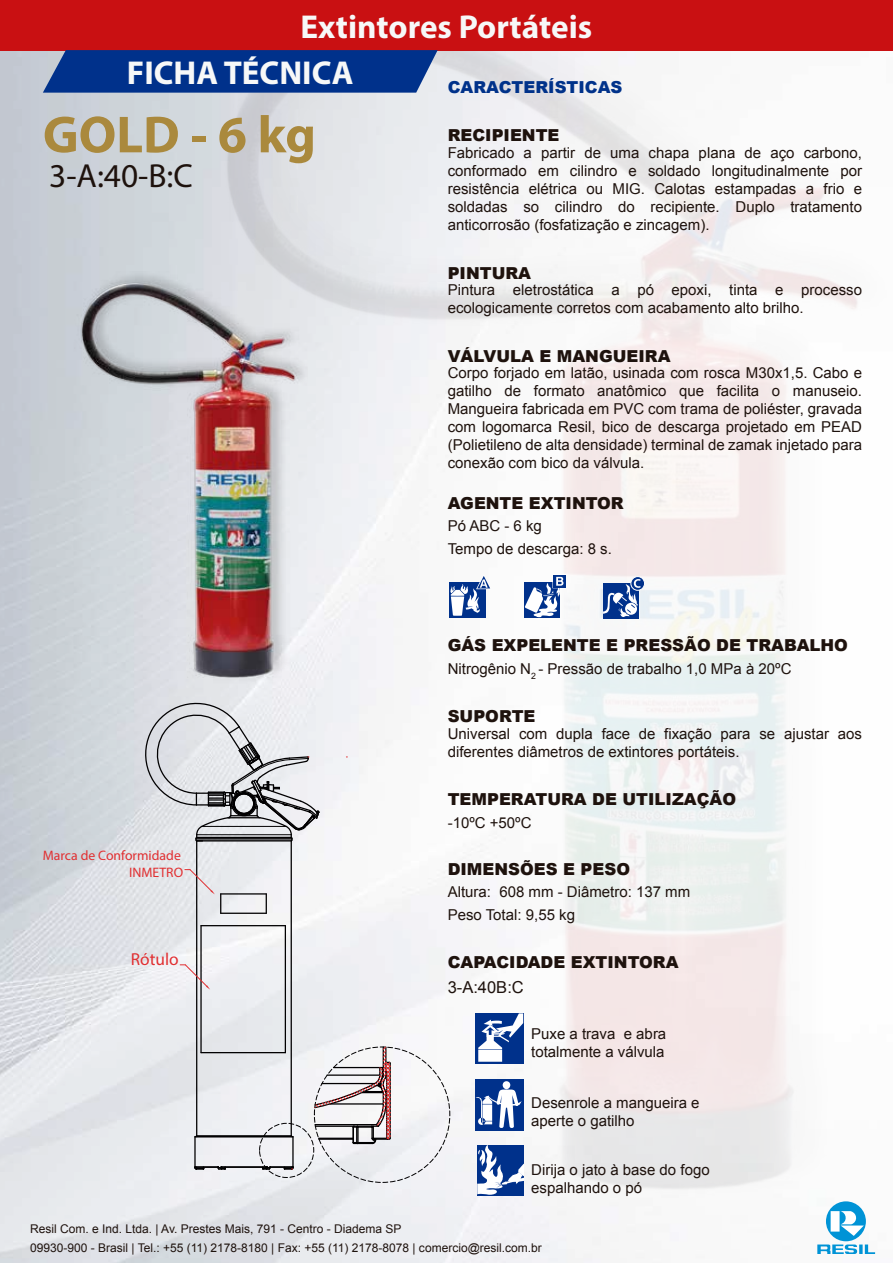
<style>
.page{position:relative;width:893px;height:1263px;background:#fff}
.page>*{position:absolute;margin:0;border:0;box-sizing:border-box;transform-origin:0 0}
.t1{font:700 52.5px "Myriad Pro";color:#aa893d}
.t2{font:33.45px "Myriad Pro";color:#1e120d}
.t3{font:700 33.15px "Myriad Pro";color:#f7f8f8}
.t4{font:17.4px "Myriad Pro";color:#e12f31}
.t5{font:900 16.5px "Arial";color:#1e120d}
.t6{font:900 16.5px "Arial";color:#00328a}
.t7{font:16.5px "Arial";color:#1e120d}
.t8{font:15px/18px "Arial";color:#1e120d}
.t9{font:13.8px/16.2px "Myriad Pro";color:#e12f31;text-align:right}
.t10{font:12px/18.9px "Arial";color:#1e120d}
</style>
<div class="page">
<img style="left:0;top:50px;width:154px;height:1213px">
<img style="left:154px;top:50px;width:739px;height:1213px">
<div style="left:0;top:0;width:893px;height:50px;background:#c91012"></div>
<svg style="left:43px;top:50px;width:395px;height:43px;background:#0e3b8f"></svg>
<div style="left:449px;top:582px;width:36px;height:36px;background:#00318b"></div>
<svg style="left:450px;top:573px;width:43px;height:43px"></svg>
<div style="left:524px;top:582px;width:36px;height:36px;background:#00318b"></div>
<svg style="left:553px;top:575px;width:13px;height:13px"></svg>
<svg style="left:525px;top:577px;width:38px;height:40px"></svg>
<svg style="left:631px;top:577px;width:14px;height:13px"></svg>
<div style="left:630px;top:576px;width:15px;height:15px;border:1px solid #fff;border-radius:50%"></div>
<svg style="left:603px;top:579px;width:37px;height:39px"></svg>
<svg style="left:817px;top:1201px;width:58px;height:53px"></svg>
<svg style="left:477px;top:1145px;width:47px;height:50px"></svg>
<div style="left:475px;top:1013px;width:48px;height:51px;background:#00318b"></div>
<svg style="left:478px;top:1013px;width:45px;height:49px"></svg>
<div style="left:475px;top:1079px;width:49px;height:52px;background:#00318b"></div>
<svg style="left:473px;top:1081px;width:49px;height:47px"></svg>
<hr style="left:197px;top:1135px;width:94px;height:1px;background:#010001">
<hr style="left:291px;top:841px;width:1px;height:295px;background:#010001">
<hr style="left:196px;top:841px;width:1px;height:295px;background:#010001">
<hr style="left:221px;top:1166px;width:45px;height:2px;background:#010001">
<svg style="left:289px;top:1134px;width:5px;height:4px"></svg>
<svg style="left:194px;top:1134px;width:5px;height:4px"></svg>
<hr style="left:292px;top:1137px;width:2px;height:30px;background:#010001">
<hr style="left:194px;top:1137px;width:2px;height:30px;background:#010001">
<svg style="left:194px;top:1165px;width:32px;height:6px"></svg>
<hr style="left:221px;top:913px;width:45px;height:1px;background:#010001">
<svg style="left:266px;top:894px;width:1px;height:19px"></svg>
<hr style="left:221px;top:893px;width:45px;height:1px;background:#010001">
<hr style="left:200px;top:926px;width:2px;height:127px;background:#010001">
<hr style="left:201px;top:1052px;width:84px;height:1px;background:#010001">
<hr style="left:285px;top:926px;width:1px;height:127px;background:#010001">
<hr style="left:201px;top:925px;width:84px;height:1px;background:#010001">
<hr style="left:195px;top:1136px;width:98px;height:1px;background:#010001">
<div style="left:259px;top:1123px;width:55px;height:54px;border:1px dashed #010001;border-radius:50%"></div>
<svg style="left:313px;top:1047px;width:78px;height:98px"></svg>
<svg style="left:185px;top:869px;width:36px;height:44px;background:#dbd8dc"></svg>
<svg style="left:180px;top:964px;width:30px;height:26px"></svg>
<svg style="left:261px;top:1165px;width:33px;height:7px"></svg>
<svg style="left:139px;top:704px;width:182px;height:138px;background:#c9cbce"></svg>
<img style="left:57px;top:272px;width:288px;height:432px">
<h3 class="t3" style="left:301px;top:5px;width:293px">Extintores Portáteis</h3>
<p class="t6" style="left:448px;top:75px;width:176px">CARACTERÍSTICAS</p>
<p class="t5" style="left:448px;top:124px;width:113px">RECIPIENTE</p>
<p class="t8" style="left:448px;top:144px;width:416px;text-align:justify">Fabricado a partir de uma chapa plana de aço carbono, conformado em cilindro e soldado longitudinalmente por resistência elétrica ou MIG. Calotas estampadas a frio e soldadas so cilindro do recipiente. Duplo tratamento anticorrosão (fosfatização e zincagem).</p>
<p class="t5" style="left:448px;top:261px;width:85px">PINTURA</p>
<p class="t8" style="left:448px;top:281px;width:416px">Pintura eletrostática a pó epoxi, tinta e processo ecologicamente corretos com acabamento alto brilho.</p>
<p class="t5" style="left:448px;top:344px;width:224px">VÁLVULA E MANGUEIRA</p>
<p class="t8" style="left:448px;top:364px;width:416px;text-align:justify">Corpo forjado em latão, usinada com rosca M30x1,5. Cabo e gatilho de formato anatômico que facilita o manuseio.<br>Mangueira fabricada em PVC com trama de poliéster, gravada com logomarca Resil, bico de descarga projetado em PEAD (Polietileno de alta densidade) terminal de zamak injetado para conexão com bico da válvula.</p>
<p class="t5" style="left:448px;top:491px;width:178px">AGENTE EXTINTOR</p>
<p class="t8" style="left:448px;top:515px;width:166px;line-height:22.5px">Pó ABC - 6 kg<br>Tempo de descarga: 8 s.</p>
<h3 class="t3" style="left:127px;top:51px;width:228px">FICHA TÉCNICA</h3>
<h1 class="t1" style="left:43px;top:100px;width:275px">GOLD - 6 kg</h1>
<h2 class="t2" style="left:49px;top:155px;width:145px">3-A:40-B:C</h2>
<p class="t9" style="left:43px;top:847px;width:142px">Marca de Conformidade<br>INMETRO</p>
<p class="t4" style="left:131px;top:948px;width:49px">Rótulo</p>
<p class="t5" style="left:448px;top:633px;width:402px">GÁS EXPELENTE E PRESSÃO DE TRABALHO</p>
<p class="t8" style="left:448px;top:659px;width:345px">Nitrogênio N<sub>2</sub> - Pressão de trabalho 1,0 MPa à 20ºC</p>
<p class="t5" style="left:448px;top:704px;width:89px">SUPORTE</p>
<p class="t8" style="left:448px;top:725px;width:416px">Universal com dupla face de fixação para se ajustar aos diferentes diâmetros de extintores portáteis.</p>
<p class="t5" style="left:448px;top:787px;width:290px">TEMPERATURA DE UTILIZAÇÃO</p>
<p class="t8" style="left:448px;top:814px;width:85px">-10ºC +50ºC</p>
<p class="t5" style="left:448px;top:857px;width:184px">DIMENSÕES E PESO</p>
<p class="t8" style="left:448px;top:881px;width:244px;line-height:22.5px">Altura: 608 mm - Diâmetro: 137 mm<br>Peso Total: 9,55 kg</p>
<p class="t5" style="left:448px;top:950px;width:232px">CAPACIDADE EXTINTORA</p>
<p class="t7" style="left:448px;top:976px;width:78px">3-A:40B:C</p>
<p class="t8" style="left:531px;top:1024px;width:137px">Puxe a trava e abra totalmente a válvula</p>
<p class="t8" style="left:531px;top:1094px;width:170px">Desenrole a mangueira e aperte o gatilho</p>
<p class="t8" style="left:531px;top:1161px;width:180px">Dirija o jato à base do fogo espalhando o pó</p>
<p class="t10" style="left:30px;top:1219px;width:513px">Resil Com. e Ind. Ltda. | Av. Prestes Mais, 791 - Centro - Diadema SP<br>09930-900 - Brasil | Tel.: +55 (11) 2178-8180 | Fax: +55 (11) 2178-8078 | comercio@resil.com.br</p>
</div>
